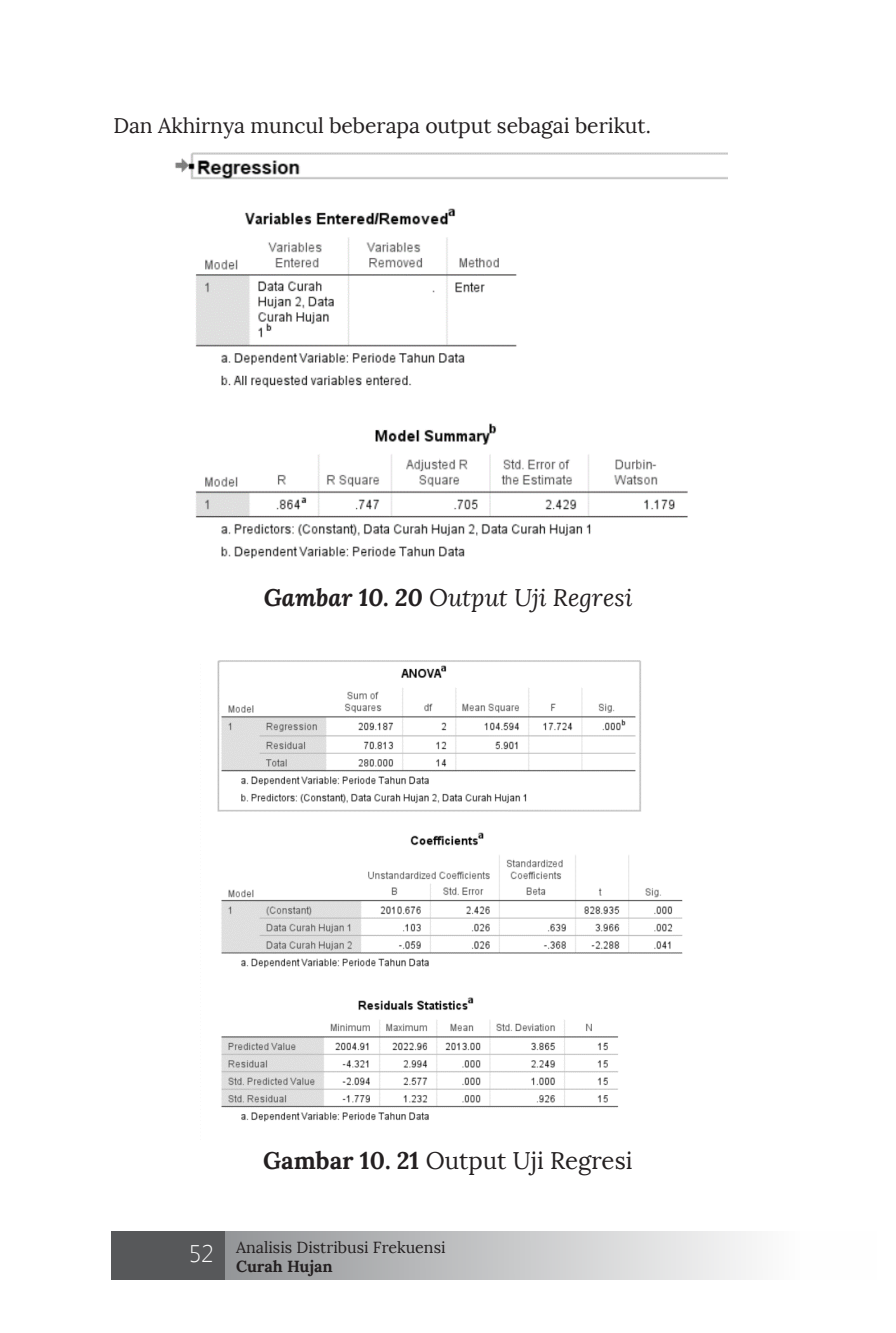
<style>
.page{position:relative;width:896px;height:1333px;background:#fff}
.page>*{position:absolute;margin:0;border:0;box-sizing:border-box;transform-origin:0 0}
.t1{font:italic 24px "Lora";color:#231f20}
.t2{font:24px "Lora";color:#231f20}
.t3{font:300 24px "Segoe UI";color:#fff}
.t4{font:21.2px "Lora";color:#231f20}
.t5{font:16px "Lora";color:#231f20}
.t6{font:700 16px "Lora";color:#231f20}
.s1{font-weight:700}
</style>
<div class="page">
<svg style="left:225px;top:1231px;width:527px;height:48px;background:#c3c4c6"></svg>
<div style="left:111px;top:1230px;width:114px;height:49px;background:#57585a"></div>
<img style="left:175px;top:152px;width:552px;height:407px">
<img style="left:217px;top:660px;width:466px;height:462px">
<p class="t4" style="left:113px;top:112px;width:539px">Dan Akhirnya muncul beberapa output sebagai berikut.</p>
<p class="t1" style="left:264px;top:582px;width:370px"><span class="s1">Gambar 10. 20</span> Output Uji Regresi</p>
<p class="t2" style="left:263px;top:1145px;width:371px"><span class="s1">Gambar 10. 21</span> Output Uji Regresi</p>
<p class="t3" style="left:189px;top:1236px;width:26px">52</p>
<p class="t5" style="left:236px;top:1236px;width:211px">Analisis Distribusi Frekuensi</p>
<p class="t6" style="left:236px;top:1255px;width:98px">Curah Hujan</p>
</div>
